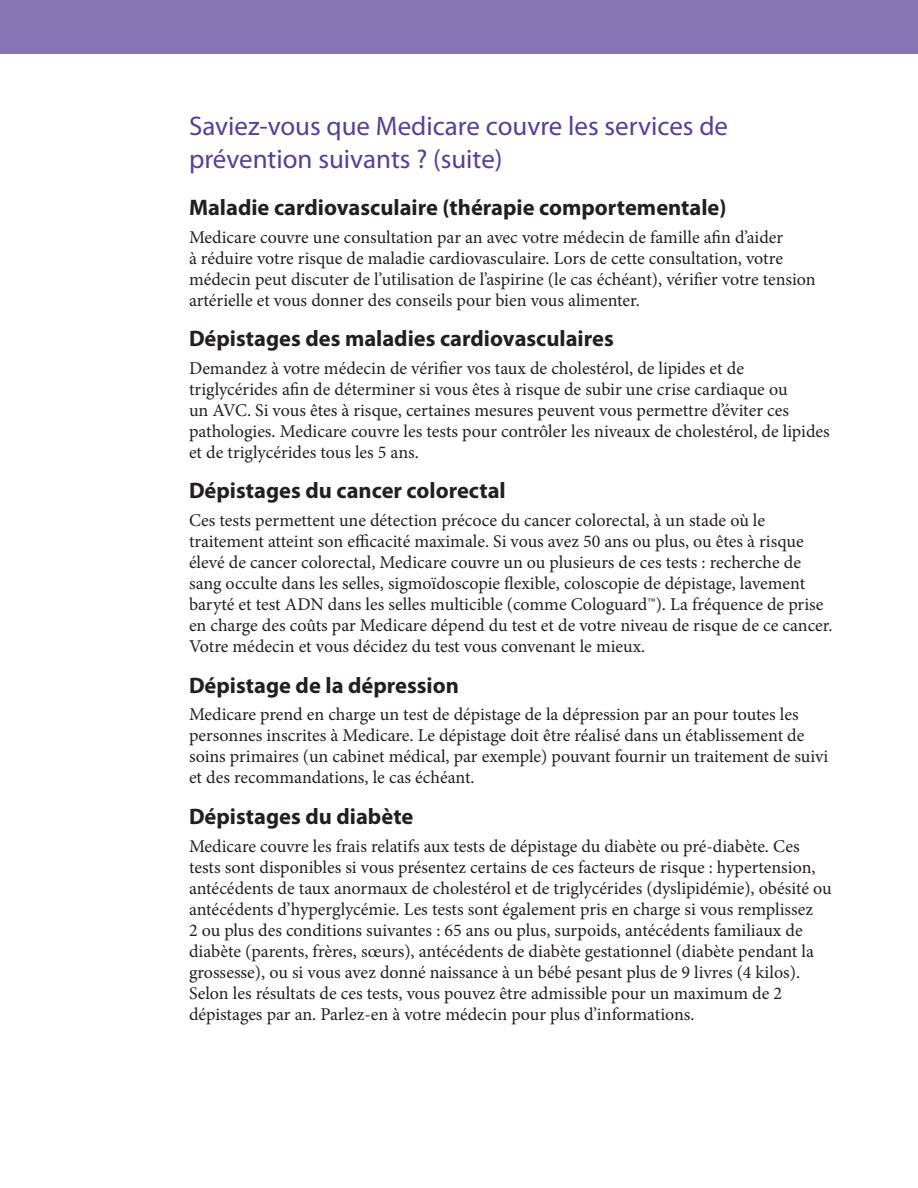
<style>
.page{position:relative;width:918px;height:1188px;background:#fff}
.page>*{position:absolute;margin:0;border:0;box-sizing:border-box;transform-origin:0 0}
.t1{font:27px/32.4px "Myriad Pro";color:#593e99}
.t2{font:700 22.5px "Myriad Pro";color:#231f20}
.t3{font:18px/21px "Minion Pro";color:#231f20}
</style>
<div class="page">
<div style="left:0;top:0;width:918px;height:54px;background:#8674b5"></div>
<h1 class="t1" style="left:189px;top:110px;width:541px">Saviez-vous que Medicare couvre les services de prévention suivants ? (suite)</h1>
<h1 class="t2" style="left:189px;top:193px;width:539px">Maladie cardiovasculaire (thérapie comportementale)</h1>
<h1 class="t3" style="left:189px;top:227px;width:628px">Medicare couvre une consultation par an avec votre médecin de famille afin d’aider<br>à réduire votre risque de maladie cardiovasculaire. Lors de cette consultation, votre médecin peut discuter de l’utilisation de l’aspirine (le cas échéant), vérifier votre tension artérielle et vous donner des conseils pour bien vous alimenter.</h1>
<h1 class="t2" style="left:189px;top:324px;width:426px">Dépistages des maladies cardiovasculaires</h1>
<h1 class="t3" style="left:189px;top:358px;width:642px">Demandez à votre médecin de vérifier vos taux de cholestérol, de lipides et de triglycérides afin de déterminer si vous êtes à risque de subir une crise cardiaque ou<br>un AVC. Si vous êtes à risque, certaines mesures peuvent vous permettre d’éviter ces pathologies. Medicare couvre les tests pour contrôler les niveaux de cholestérol, de lipides et de triglycérides tous les 5 ans.</h1>
<h1 class="t2" style="left:189px;top:476px;width:318px">Dépistages du cancer colorectal</h1>
<h1 class="t3" style="left:189px;top:510px;width:645px">Ces tests permettent une détection précoce du cancer colorectal, à un stade où le traitement atteint son efficacité maximale. Si vous avez 50 ans ou plus, ou êtes à risque élevé de cancer colorectal, Medicare couvre un ou plusieurs de ces tests : recherche de sang occulte dans les selles, sigmoïdoscopie flexible, coloscopie de dépistage, lavement baryté et test ADN dans les selles multicible (comme Cologuard™). La fréquence de prise en charge des coûts par Medicare dépend du test et de votre niveau de risque de ce cancer.<br>Votre médecin et vous décidez du test vous convenant le mieux.</h1>
<h1 class="t2" style="left:189px;top:670px;width:271px">Dépistage de la dépression</h1>
<h1 class="t3" style="left:189px;top:704px;width:641px">Medicare prend en charge un test de dépistage de la dépression par an pour toutes les personnes inscrites à Medicare. Le dépistage doit être réalisé dans un établissement de soins primaires (un cabinet médical, par exemple) pouvant fournir un traitement de suivi et des recommandations, le cas échéant.</h1>
<h1 class="t2" style="left:189px;top:802px;width:226px">Dépistages du diabète</h1>
<h1 class="t3" style="left:189px;top:836px;width:644px">Medicare couvre les frais relatifs aux tests de dépistage du diabète ou pré-diabète. Ces tests sont disponibles si vous présentez certains de ces facteurs de risque : hypertension, antécédents de taux anormaux de cholestérol et de triglycérides (dyslipidémie), obésité ou antécédents d’hyperglycémie. Les tests sont également pris en charge si vous remplissez<br>2 ou plus des conditions suivantes : 65 ans ou plus, surpoids, antécédents familiaux de diabète (parents, frères, sœurs), antécédents de diabète gestationnel (diabète pendant la grossesse), ou si vous avez donné naissance à un bébé pesant plus de 9 livres (4 kilos).<br>Selon les résultats de ces tests, vous pouvez être admissible pour un maximum de 2 dépistages par an. Parlez-en à votre médecin pour plus d’informations.</h1>
</div>
